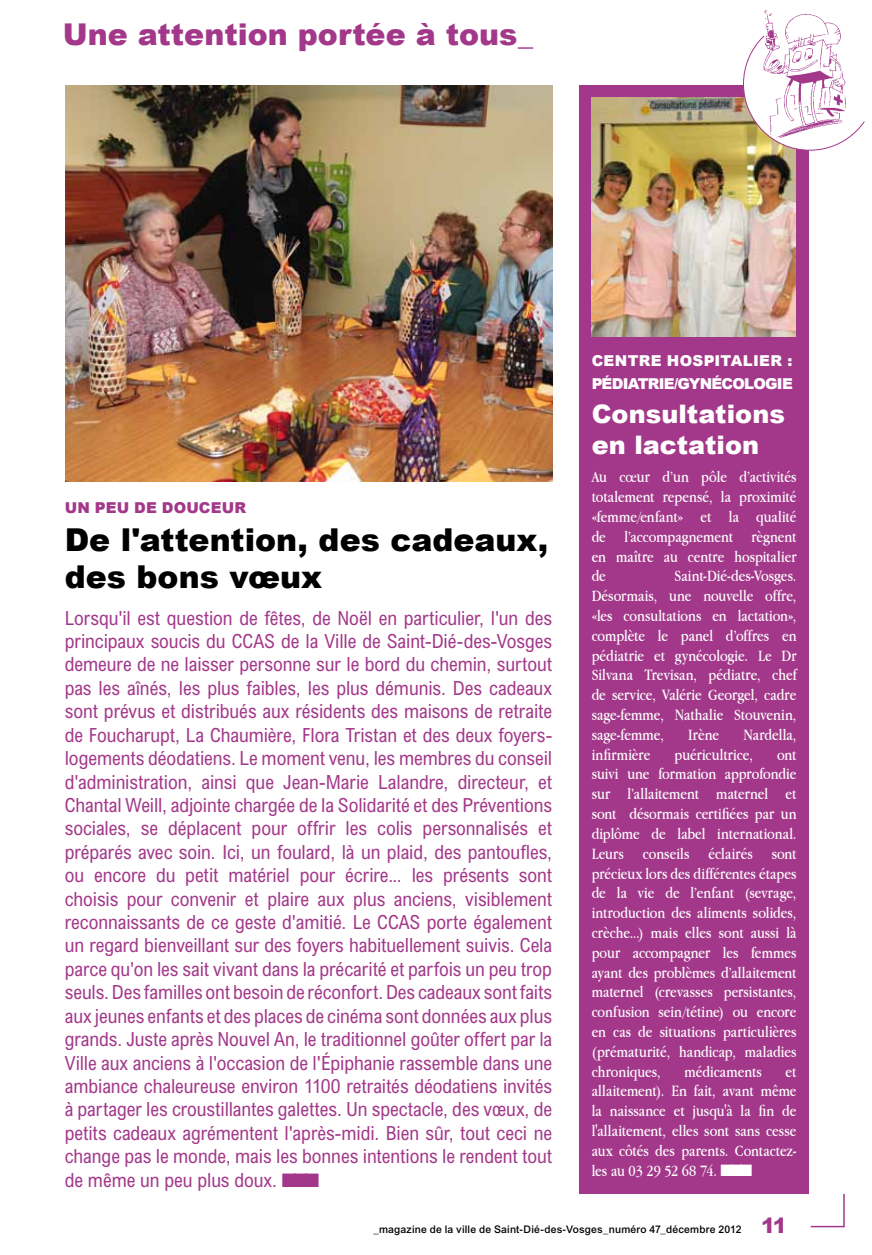
<style>
.page{position:relative;width:872px;height:1255px;background:#fff}
.page>*{position:absolute;margin:0;border:0;box-sizing:border-box;transform-origin:0 0}
.t1{font:900 31.5px/37.5px "Arial";color:#000}
.t2{font:900 30px "Arial";color:#a3388a}
.t3{font:900 25.5px/30.6px "Arial";letter-spacing:.005em;color:#fff}
.t4{font:900 21px "Arial";color:#a3388a}
.t5{font:condensed 19.5px/23.4px "Arial";letter-spacing:-.005em;color:#a3388a;text-align:justify}
.t6{font:16.5px/19.8px "Apple Garamond";color:#fff;text-align:justify}
.t7{font:900 15px "Arial";letter-spacing:-.05em;color:#fff}
.t8{font:900 15px "Arial";color:#a3388a}
.t9{font:500 10.5px "Arial";letter-spacing:.02em;color:#000}
</style>
<div class="page">
<img style="left:66px;top:85px;width:486px;height:396px">
<svg style="left:810px;top:1193px;width:35px;height:34px"></svg>
<div style="left:579px;top:85px;width:229px;height:1108px;background:#a3388a"></div>
<img style="left:591px;top:98px;width:204px;height:238px">
<svg style="left:743px;top:46px;width:122px;height:104px"></svg>
<img style="left:755px;top:10px;width:92px;height:129px">
<h2 class="t2" style="left:63px;top:17px;width:472px">Une attention portée à tous_</h2>
<p class="t8" style="left:65px;top:499px;width:42px">Un peu</p>
<p class="t8" style="left:134px;top:499px;width:41px">de douceur</p>
<h1 class="t1" style="left:65px;top:521px;width:485px">De l'attention, des cadeaux, des bons vœux</h1>
<p class="t5" style="left:65px;top:605px;width:489px">Lorsqu'il est question de fêtes, de Noël en particulier, l'un des principaux soucis du CCAS de la Ville de Saint-Dié-des-Vosges demeure de ne laisser personne sur le bord du chemin, surtout pas les aînés, les plus faibles, les plus démunis. Des cadeaux sont prévus et distribués aux résidents des maisons de retraite de Foucharupt, La Chaumière, Flora Tristan et des deux foyers&shy;logements déodatiens. Le moment venu, les membres du conseil d'administration, ainsi que Jean-Marie Lalandre, directeur, et Chantal Weill, adjointe chargée de la Solidarité et des Préventions sociales, se déplacent pour offrir les colis personnalisés et préparés avec soin. Ici, un foulard, là un plaid, des pantoufles, ou encore du petit matériel pour écrire... les présents sont choisis pour convenir et plaire aux plus anciens, visiblement reconnaissants de ce geste d'amitié. Le CCAS porte également un regard bienveillant sur des foyers habituellement suivis. Cela parce qu'on les sait vivant dans la précarité et parfois un peu trop seuls. Des familles ont besoin de réconfort. Des cadeaux sont faits aux jeunes enfants et des places de cinéma sont données aux plus grands. Juste après Nouvel An, le traditionnel goûter offert par la Ville aux anciens à l'occasion de l'Épiphanie rassemble dans une ambiance chaleureuse environ 1100 retraités déodatiens invités à partager les croustillantes galettes. Un spectacle, des vœux, de petits cadeaux agrémentent l'après-midi. Bien sûr, tout ceci ne change pas le monde, mais les bonnes intentions le rendent tout de même un peu plus doux. ■■■</p>
<p class="t7" style="left:591px;top:353px;width:25px">Centre</p>
<p class="t7" style="left:667px;top:353px;width:12px">hospitalier</p>
<p class="t7" style="left:787px;top:353px;width:6px">:</p>
<p class="t7" style="left:591px;top:375px;width:30px">Pédiatrie</p>
<p class="t7" style="left:674px;top:375px;width:59px">/Gyn écologie</p>
<h3 class="t3" style="left:591px;top:399px;width:195px">Consultations en lactation</h3>
<p class="t6" style="left:591px;top:467px;width:206px">Au cœur d’un pôle d’activités totalement repensé, la proximité «femme/enfant» et la qualité de l’accompagnement règnent en maître au centre hospitalier de</p>
<p class="t6" style="left:591px;top:566px;width:206px;text-indent:83px">Saint-Dié-des-Vosges.<br>Désormais, une nouvelle offre, «les consultations en lactation», complète le panel d’offres en pédiatrie et gynécologie. Le Dr Silvana Trevisan, pédiatre, chef de service, Valérie Georgel, cadre sage-femme, Nathalie Stouvenin, sage-femme,</p>
<p class="t6" style="left:688px;top:724px;width:32px">Irène</p>
<p class="t6" style="left:743px;top:724px;width:55px">Nardella,</p>
<p class="t6" style="left:591px;top:744px;width:60px">infirmière</p>
<p class="t6" style="left:674px;top:744px;width:80px">puéricultrice,</p>
<p class="t6" style="left:591px;top:744px;width:206px;text-indent:185px">ont suivi une formation approfondie sur l’allaitement maternel et sont désormais certifiées par un diplôme de label international.<br>Leurs conseils éclairés sont précieux lors des différentes étapes de la vie de l’enfant (sevrage, introduction des aliments solides, crèche...) mais elles sont aussi là pour accompagner les femmes ayant des problèmes d’allaitement maternel (crevasses persistantes, confusion sein/tétine) ou encore en cas de situations particulières (prématurité, handicap, maladies chroniques,</p>
<p class="t6" style="left:684px;top:1061px;width:79px">médicaments</p>
<p class="t6" style="left:591px;top:1061px;width:206px;text-indent:194px">et allaitement). En fait, avant même la naissance et jusqu'à la fin de l'allaitement, elles sont sans cesse aux côtés des parents. Contactez&shy;les au 03 29 52 68 74. ■■■</p>
<p class="t9" style="left:373px;top:1222px;width:370px">_magazine de la ville de Saint-Dié-des-Vosges_numéro 47_décembre 2012</p>
<p class="t4" style="left:761px;top:1213px;width:27px">11</p>
</div>
